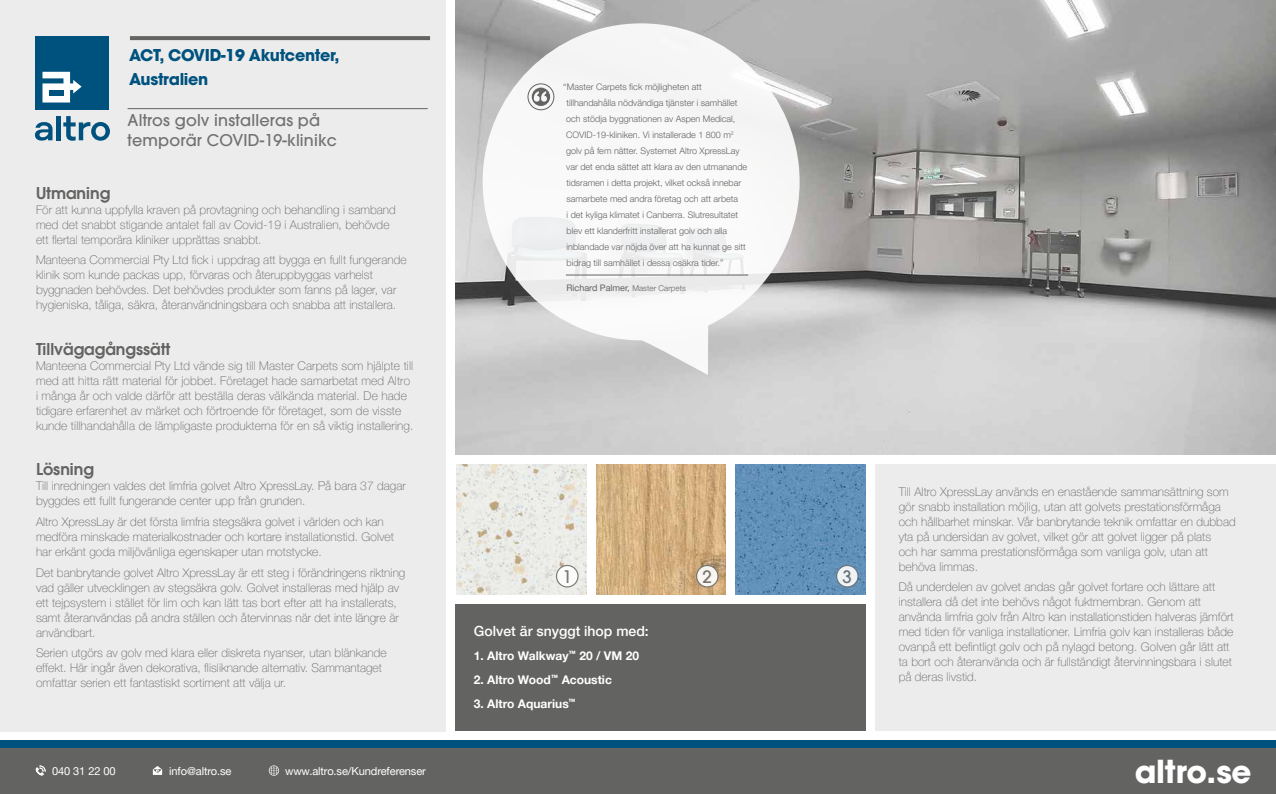
<style>
.page{position:relative;width:1276px;height:794px;background:#fff}
.page>*{position:absolute;margin:0;border:0;box-sizing:border-box;transform-origin:0 0}
.t1{font:700 31px "Avant Garde";letter-spacing:-.02em;color:#fff}
.t2{font:500 17px "Avant Garde";color:#6f6f6e}
.t3{font:500 16px/20px "Avant Garde";letter-spacing:.01em;color:#636362}
.t4{font:700 16px/24px "Avant Garde";letter-spacing:-.02em;color:#00527e}
.t5{font:600 16px "Avant Garde";color:#636362}
.t6{font:500 14px "Helvetica Neue LT Pro";color:#fff}
.t7{font:100 12px/15px "Helvetica Neue LT Pro";letter-spacing:.005em;color:#636362}
.t8{font:700 12px "Helvetica Neue LT Pro";color:#fff}
.t9{font:11px "Helvetica Neue LT Pro";letter-spacing:-.01em;color:#fff}
.t10{font:300 9px/16px "Helvetica Neue LT Pro";color:#636362}
.t11{font:9px "Helvetica Neue LT Pro";color:#636362}
.s1{font-weight:300;font-size:8px}
</style>
<div class="page">
<img style="left:596px;top:465px;width:130px;height:130px">
<img style="left:736px;top:465px;width:130px;height:130px">
<img style="left:456px;top:465px;width:130px;height:130px">
<img style="left:456px;top:0;width:820px;height:455px">
<div style="left:876px;top:465px;width:400px;height:266px;background:#ececed"></div>
<div style="left:0;top:0;width:446px;height:731px;background:#ececed"></div>
<div style="left:556px;top:565px;width:22px;height:22px;background:#fff;border-radius:50%"></div>
<div style="left:556px;top:565px;width:22px;height:22px;border:1px solid #6f6f6e;border-radius:50%"></div>
<svg style="left:836px;top:565px;width:22px;height:22px"></svg>
<div style="left:836px;top:565px;width:22px;height:22px;border:1px solid #6f6f6e;border-radius:50%"></div>
<svg style="left:696px;top:565px;width:22px;height:22px"></svg>
<div style="left:696px;top:565px;width:22px;height:22px;border:1px solid #6f6f6e;border-radius:50%"></div>
<div style="left:456px;top:604px;width:410px;height:127px;background:#636362"></div>
<hr style="left:56px;top:116px;width:4px;height:24px;background:#00527e">
<svg style="left:35px;top:122px;width:18px;height:19px"></svg>
<svg style="left:63px;top:116px;width:47px;height:25px"></svg>
<div style="left:36px;top:36px;width:73px;height:74px;background:#00527e"></div>
<svg style="left:42px;top:72px;width:40px;height:30px"></svg>
<div style="left:49px;top:90px;width:14px;height:6px;background:#00527e"></div>
<svg style="left:130px;top:36px;width:300px;height:4px"></svg>
<hr style="left:128px;top:108px;width:300px;height:1px;background:#636362">
<svg style="left:482px;top:23px;width:317px;height:352px;fill:#f6f6f6"></svg>
<div style="left:528px;top:84px;width:26px;height:26px;border:1px solid #636362;border-radius:50%"></div>
<svg style="left:532px;top:88px;width:18px;height:18px"></svg>
<hr style="left:566px;top:275px;width:182px;height:1px;background:#636362">
<div style="left:0;top:740px;width:1276px;height:9px;background:#00527e"></div>
<div style="left:0;top:749px;width:1276px;height:45px;background:#636362"></div>
<svg style="left:153px;top:766px;width:9px;height:9px"></svg>
<svg style="left:35px;top:765px;width:11px;height:11px"></svg>
<svg style="left:269px;top:765px;width:10px;height:10px"></svg>
<h3 class="t4" style="left:129px;top:43px;width:212px">ACT, COVID-19 Akutcenter,<br>Australien</h3>
<h3 class="t3" style="left:128px;top:110px;width:211px">Altros golv installeras på temporär COVID-19-klinikc</h3>
<h3 class="t5" style="left:36px;top:182px;width:76px">Utmaning</h3>
<p class="t7" style="left:36px;top:202px;width:361px">För att kunna uppfylla kraven på provtagning och behandling i samband med det snabbt stigande antalet fall av Covid-19 i Australien, behövde ett flertal temporära kliniker upprättas snabbt.</p>
<p class="t7" style="left:36px;top:252px;width:372px">Manteena Commercial Pty Ltd fick i uppdrag att bygga en fullt fungerande klinik som kunde packas upp, förvaras och återuppbyggas varhelst byggnaden behövdes. Det behövdes produkter som fanns på lager, var hygieniska, tåliga, säkra, återanvändningsbara och snabba att installera.</p>
<h3 class="t5" style="left:36px;top:338px;width:136px">Tillvägagångssätt</h3>
<p class="t7" style="left:36px;top:358px;width:379px">Manteena Commercial Pty Ltd vände sig till Master Carpets som hjälpte till med att hitta rätt material för jobbet. Företaget hade samarbetat med Altro i många år och valde därför att beställa deras välkända material. De hade tidigare erfarenhet av märket och förtroende för företaget, som de visste kunde tillhandahålla de lämpligaste produkterna för en så viktig installering.</p>
<h3 class="t5" style="left:36px;top:459px;width:59px">Lösning</h3>
<p class="t7" style="left:36px;top:478px;width:371px">Till inredningen valdes det limfria golvet Altro XpressLay. På bara 37 dagar byggdes ett fullt fungerande center upp från grunden.</p>
<p class="t7" style="left:36px;top:514px;width:359px">Altro XpressLay är det första limfria stegsäkra golvet i världen och kan medföra minskade materialkostnader och kortare installationstid. Golvet har erkänt goda miljövänliga egenskaper utan motstycke.</p>
<p class="t7" style="left:36px;top:565px;width:371px">Det banbrytande golvet Altro XpressLay är ett steg i förändringens riktning vad gäller utvecklingen av stegsäkra golv. Golvet installeras med hjälp av ett tejpsystem i stället för lim och kan lätt tas bort efter att ha installerats, samt återanvändas på andra ställen och återvinnas när det inte längre är användbart.</p>
<p class="t7" style="left:36px;top:645px;width:352px">Serien utgörs av golv med klara eller diskreta nyanser, utan blänkande effekt. Här ingår även dekorativa, flisliknande alternativ. Sammantaget omfattar serien ett fantastiskt sortiment att välja ur.</p>
<p class="t10" style="left:566px;top:79px;width:182px;text-indent:-3px">“Master Carpets fick möjligheten att tillhandahålla nödvändiga tjänster i samhället och stödja byggnationen av Aspen Medical, COVID-19-kliniken. Vi installerade 1 800 m<sup>2 </sup>golv på fem nätter. Systemet Altro XpressLay var det enda sättet att klara av den utmanande tidsramen i detta projekt, vilket också innebar samarbete med andra företag och att arbeta<br>i det kyliga klimatet i Canberra. Slutresultatet blev ett klanderfritt installerat golv och alla inblandade var nöjda över att ha kunnat ge sitt bidrag till samhället i dessa osäkra tider.”</p>
<p class="t11" style="left:566px;top:282px;width:121px">Richard Palmer, <span class="s1">Master Carpets</span></p>
<h2 class="t2" style="left:562px;top:566px;width:11px">1</h2>
<h2 class="t2" style="left:702px;top:566px;width:11px">2</h2>
<h2 class="t2" style="left:842px;top:566px;width:11px">3</h2>
<p class="t6" style="left:474px;top:623px;width:176px">Golvet är snyggt ihop med:</p>
<p class="t8" style="left:474px;top:648px;width:167px">1. Altro Walkway<sup>™</sup> 20 / VM 20</p>
<p class="t8" style="left:474px;top:672px;width:139px">2. Altro Wood<sup>™</sup> Acoustic</p>
<p class="t8" style="left:474px;top:696px;width:103px">3. Altro Aquarius<sup>™</sup></p>
<p class="t7" style="left:898px;top:484px;width:338px">Till Altro XpressLay används en enastående sammansättning som gör snabb installation möjlig, utan att golvets prestationsförmåga och hållbarhet minskar. Vår banbrytande teknik omfattar en dubbad yta på undersidan av golvet, vilket gör att golvet ligger på plats<br>och har samma prestationsförmåga som vanliga golv, utan att behöva limmas.</p>
<p class="t7" style="left:898px;top:579px;width:336px">Då underdelen av golvet andas går golvet fortare och lättare att installera då det inte behövs något fuktmembran. Genom att använda limfria golv från Altro kan installationstiden halveras jämfört med tiden för vanliga installationer. Limfria golv kan installeras både ovanpå ett befintligt golv och på nylagd betong. Golven går lätt att ta bort och återanvända och är fullständigt återvinningsbara i slutet på deras livstid.</p>
<p class="t9" style="left:52px;top:764px;width:65px">040 31 22 00</p>
<p class="t9" style="left:169px;top:764px;width:64px">info@altro.se</p>
<p class="t9" style="left:285px;top:764px;width:142px">www.altro.se/Kundreferenser</p>
<h1 class="t1" style="left:1134px;top:751px;width:118px">altro.se</h1>
</div>
